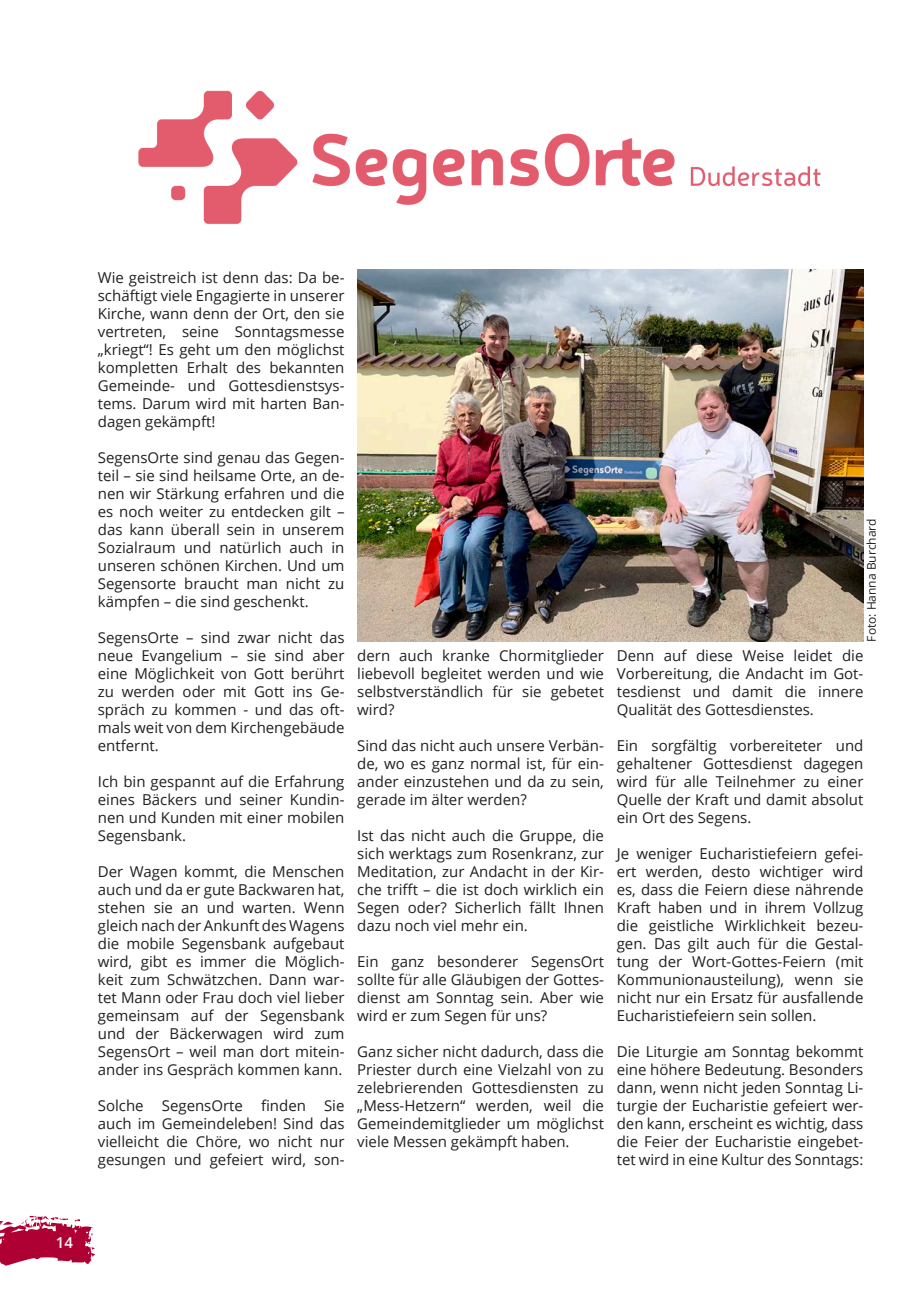
<style>
.page{position:relative;width:906px;height:1289px;background:#fff}
.page>*{position:absolute;margin:0;border:0;box-sizing:border-box;transform-origin:0 0}
.t1{font:15px/18px "Open Sans";color:#231f20;text-align:justify}
.t2{font:600 15px "Open Sans";color:#fff}
.t3{font:12px "Open Sans";color:#231f20}
</style>
<div class="page">
<svg style="left:0;top:1216px;width:95px;height:49px"></svg>
<img style="left:138px;top:90px;width:683px;height:134px">
<img style="left:357px;top:269px;width:506px;height:372px">
<p class="t1" style="left:98px;top:268px;width:248px">Wie geistreich ist denn das: Da be&shy;schäftigt viele Engagierte in unserer Kirche, wann denn der Ort, den sie vertreten, seine Sonntagsmesse „kriegt“! Es geht um den möglichst kompletten Erhalt des bekannten Gemeinde- und Gottesdienstsys&shy;tems. Darum wird mit harten Ban&shy;dagen gekämpft!</p>
<p class="t1" style="left:98px;top:448px;width:248px">SegensOrte sind genau das Gegen&shy;teil – sie sind heilsame Orte, an de&shy;nen wir Stärkung erfahren und die es noch weiter zu entdecken gilt – das kann überall sein in unserem Sozialraum und natürlich auch in unseren schönen Kirchen. Und um Segensorte braucht man nicht zu kämpfen – die sind geschenkt.</p>
<p class="t1" style="left:98px;top:628px;width:248px">SegensOrte – sind zwar nicht das neue Evangelium – sie sind aber eine Möglichkeit von Gott berührt zu werden oder mit Gott ins Ge&shy;spräch zu kommen - und das oft&shy;mals weit von dem Kirchengebäude entfernt.</p>
<p class="t1" style="left:98px;top:772px;width:248px">Ich bin gespannt auf die Erfahrung eines Bäckers und seiner Kundin&shy;nen und Kunden mit einer mobilen Segensbank.</p>
<p class="t1" style="left:98px;top:862px;width:248px">Der Wagen kommt, die Menschen auch und da er gute Backwaren hat, stehen sie an und warten. Wenn gleich nach der Ankunft des Wagens die mobile Segensbank aufgebaut wird, gibt es immer die Möglich&shy;keit zum Schwätzchen. Dann war&shy;tet Mann oder Frau doch viel lieber gemeinsam auf der Segensbank und der Bäckerwagen wird zum SegensOrt – weil man dort mitein&shy;ander ins Gespräch kommen kann.</p>
<p class="t1" style="left:98px;top:1096px;width:248px">Solche SegensOrte finden Sie auch im Gemeindeleben! Sind das vielleicht die Chöre, wo nicht nur gesungen und gefeiert wird, son-</p>
<p class="t1" style="left:357px;top:646px;width:248px">dern auch kranke Chormitglieder liebevoll begleitet werden und wie selbstverständlich für sie gebetet wird?</p>
<p class="t1" style="left:357px;top:736px;width:248px">Sind das nicht auch unsere Verbän&shy;de, wo es ganz normal ist, für ein&shy;ander einzustehen und da zu sein, gerade im älter werden?</p>
<p class="t1" style="left:357px;top:826px;width:248px">Ist das nicht auch die Gruppe, die sich werktags zum Rosenkranz, zur Meditation, zur Andacht in der Kir&shy;che trifft – die ist doch wirklich ein Segen oder? Sicherlich fällt Ihnen dazu noch viel mehr ein.</p>
<p class="t1" style="left:357px;top:952px;width:248px">Ein ganz besonderer SegensOrt sollte für alle Gläubigen der Gottes&shy;dienst am Sonntag sein. Aber wie wird er zum Segen für uns?</p>
<p class="t1" style="left:357px;top:1042px;width:248px">Ganz sicher nicht dadurch, dass die Priester durch eine Vielzahl von zu zelebrierenden Gottesdiensten zu „Mess-Hetzern“ werden, weil die Gemeindemitglieder um möglichst viele Messen gekämpft haben.</p>
<p class="t3" style="left:863px;top:641px;width:125px;rotate:-90deg">Foto: Hanna Burchard</p>
<p class="t1" style="left:617px;top:646px;width:248px">Denn auf diese Weise leidet die Vorbereitung, die Andacht im Got&shy;tesdienst und damit die innere Qualität des Gottesdienstes.</p>
<p class="t1" style="left:617px;top:736px;width:248px">Ein sorgfältig vorbereiteter und gehaltener Gottesdienst dagegen wird für alle Teilnehmer zu einer Quelle der Kraft und damit absolut ein Ort des Segens.</p>
<p class="t1" style="left:617px;top:844px;width:248px">Je weniger Eucharistiefeiern gefei&shy;ert werden, desto wichtiger wird es, dass die Feiern diese nährende Kraft haben und in ihrem Vollzug die geistliche Wirklichkeit bezeu&shy;gen. Das gilt auch für die Gestal&shy;tung der Wort-Gottes-Feiern (mit Kommunionausteilung), wenn sie nicht nur ein Ersatz für ausfallende Eucharistiefeiern sein sollen.</p>
<p class="t1" style="left:617px;top:1042px;width:248px">Die Liturgie am Sonntag bekommt eine höhere Bedeutung. Besonders dann, wenn nicht jeden Sonntag Li&shy;turgie der Eucharistie gefeiert wer&shy;den kann, erscheint es wichtig, dass die Feier der Eucharistie eingebet&shy;tet wird in eine Kultur des Sonntags:</p>
<p class="t2" style="left:56px;top:1231px;width:19px">14</p>
</div>
